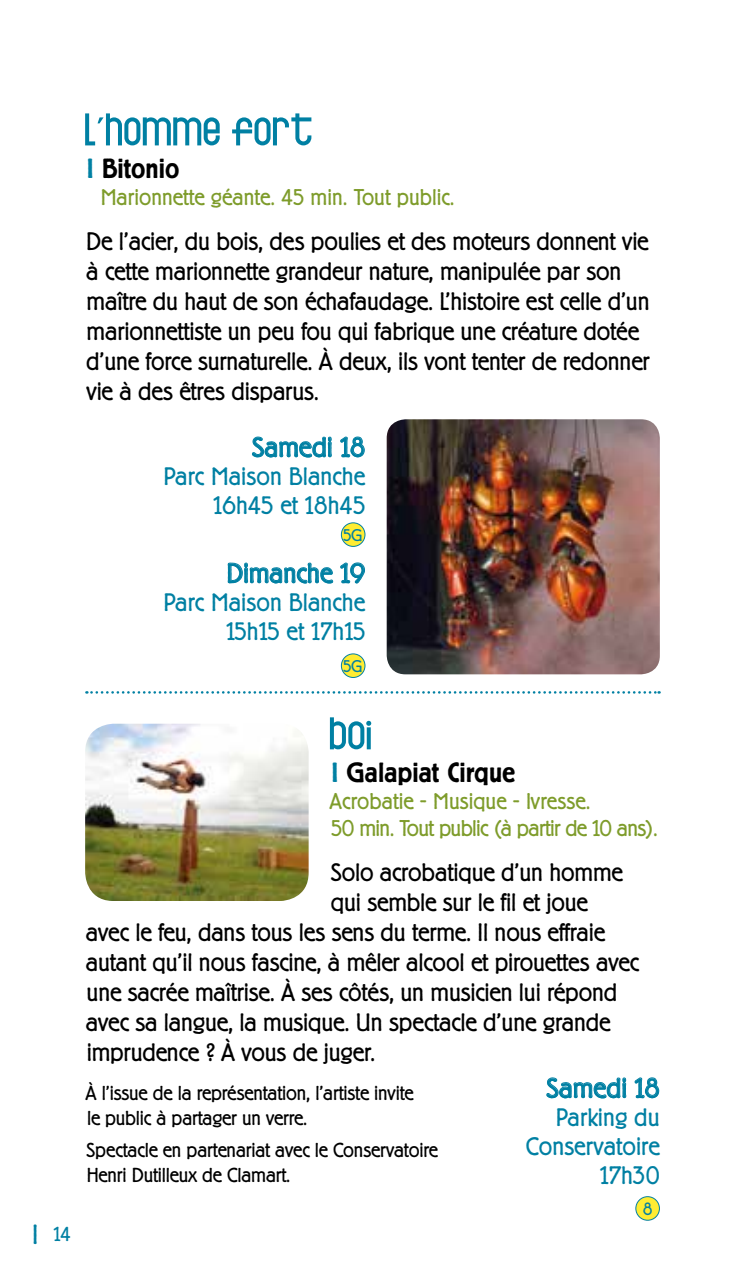
<style>
.page{position:relative;width:745px;height:1276px;background:#fff}
.page>*{position:absolute;margin:0;border:0;box-sizing:border-box;transform-origin:0 0}
.t1{font:300 27.5px "Berliner Grotesk";color:#0080a3}
.t2{font:500 27.5px "Berliner Grotesk";color:#000}
.t3{font:300 25px/30px "Berliner Grotesk";letter-spacing:-.01em;color:#000}
.t4{font:300 25px/28.8px "Berliner Grotesk";color:#0080a3;text-align:right}
.t5{font:300 22.5px/27px "Berliner Grotesk";color:#7e9c2b}
.t6{font:300 20px/25px "Berliner Grotesk";letter-spacing:-.01em;color:#000}
.t7{font:300 20px "Berliner Grotesk";color:#0080a3}
.t8{font:300 17.5px "Berliner Grotesk";color:#0080a3}
.t9{font:300 16.75px "Berliner Grotesk";color:#0080a3}
.s1{color:#0080a3}
.s2{font-size:27.5px}
</style>
<div class="page">
<svg style="left:85px;top:113px;width:226px;height:32px"></svg>
<img style="left:386px;top:419px;width:273px;height:255px">
<svg style="left:252px;top:436px;width:80px;height:22px"></svg>
<svg style="left:340px;top:436px;width:25px;height:22px"></svg>
<svg style="left:227px;top:562px;width:106px;height:22px"></svg>
<svg style="left:340px;top:562px;width:25px;height:22px"></svg>
<svg style="left:330px;top:717px;width:41px;height:32px"></svg>
<svg style="left:86px;top:691px;width:573px;height:2px"></svg>
<img style="left:85px;top:723px;width:223px;height:178px">
<svg style="left:546px;top:1077px;width:80px;height:22px"></svg>
<svg style="left:634px;top:1077px;width:25px;height:21px"></svg>
<div style="left:635px;top:1196px;width:24px;height:24px;background:#ffec32;border-radius:50%"></div>
<div style="left:635px;top:1196px;width:24px;height:24px;border:1px solid #0080a3;border-radius:50%"></div>
<div style="left:341px;top:523px;width:24px;height:23px;background:#ffec32;border-radius:50%"></div>
<div style="left:341px;top:522px;width:24px;height:25px;border:1px solid #0080a3;border-radius:50%"></div>
<div style="left:341px;top:654px;width:24px;height:23px;background:#ffec32;border-radius:50%"></div>
<div style="left:341px;top:653px;width:24px;height:25px;border:1px solid #0080a3;border-radius:50%"></div>
<p class="t2" style="left:87px;top:154px;width:94px"><span class="s1">I</span> Bitonio</p>
<p class="t5" style="left:101px;top:184px;width:355px">Marionnette géante. 45 min. Tout public.</p>
<p class="t3" style="left:86px;top:226px;width:565px">De l’acier, du bois, des poulies et des moteurs donnent vie à cette marionnette grandeur nature, manipulée par son maître du haut de son échafaudage. L’histoire est celle d’un marionnettiste un peu fou qui fabrique une créature dotée d’une force surnaturelle. À deux, ils vont tenter de redonner vie à des êtres disparus.</p>
<p class="t1" style="left:251px;top:431px;width:115px">Samedi 18</p>
<p class="t4" style="left:163px;top:463px;width:203px">Parc Maison Blanche<br>16h45 et 18h45</p>
<p class="t9" style="left:343px;top:525px;width:21px">5G</p>
<p class="t1" style="left:226px;top:557px;width:140px">Dimanche 19</p>
<p class="t4" style="left:163px;top:589px;width:203px">Parc Maison Blanche<br>15h15 et 17h15</p>
<p class="t9" style="left:343px;top:656px;width:21px">5G</p>
<p class="t7" style="left:32px;top:1223px;width:40px"><span class="s2">I</span> 14</p>
<p class="t2" style="left:331px;top:758px;width:185px"><span class="s1">I</span> Galapiat Cirque</p>
<p class="t5" style="left:329px;top:788px;width:329px">Acrobatie - Musique - Ivresse.<br>50 min. Tout public (à partir de 10 ans).</p>
<p class="t3" style="left:330px;top:857px;width:294px">Solo acrobatique d’un homme</p>
<p class="t3" style="left:331px;top:887px;width:258px">qui semble sur le fil et joue</p>
<p class="t3" style="left:86px;top:917px;width:520px">avec le feu, dans tous les sens du terme. Il nous effraie</p>
<p class="t3" style="left:86px;top:947px;width:554px">autant qu’il nous fascine, à mêler alcool et pirouettes avec</p>
<p class="t3" style="left:86px;top:977px;width:532px">une sacrée maîtrise. À ses côtés, un musicien lui répond</p>
<p class="t3" style="left:86px;top:1007px;width:526px">avec sa langue, la musique. Un spectacle d’une grande</p>
<p class="t3" style="left:87px;top:1037px;width:290px">imprudence ? À vous de juger.</p>
<p class="t6" style="left:86px;top:1080px;width:329px">À l’issue de la représentation, l’artiste invite le public à partager un verre.</p>
<p class="t6" style="left:86px;top:1137px;width:353px">Spectacle en partenariat avec le Conservatoire<br>Henri Dutilleux de Clamart.</p>
<p class="t1" style="left:545px;top:1072px;width:115px">Samedi 18</p>
<p class="t4" style="left:525px;top:1103px;width:135px">Parking du<br>Conservatoire<br>17h30</p>
<p class="t8" style="left:642px;top:1199px;width:11px">8</p>
</div>
